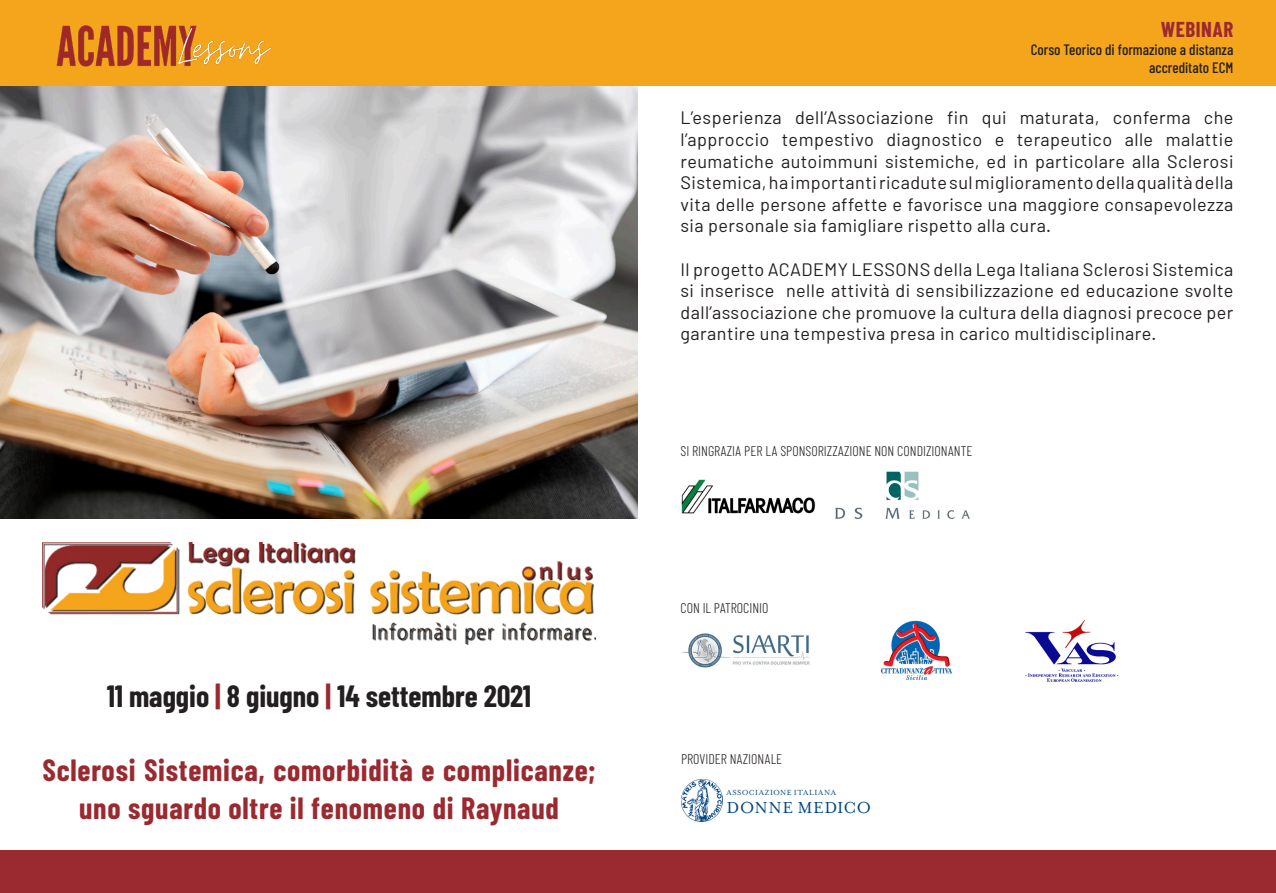
<style>
.page{position:relative;width:1276px;height:893px;background:#fff}
.page>*{position:absolute;margin:0;border:0;box-sizing:border-box;transform-origin:0 0}
.t1{font:700 30px "Barlow Condensed";letter-spacing:.025em;color:#9b2a30}
.t2{font:700 30px "Barlow Condensed";color:#231f20}
.t3{font:700 21px "Barlow Condensed";letter-spacing:.025em;color:#9b2a30}
.t4{font:18.45px "Mrs Eaves Petite Caps";letter-spacing:.01em;color:#00467e}
.t5{font:18px/21.6px "Barlow";letter-spacing:.025em;color:#231f20;text-align:justify}
.t6{font:500 15px "Barlow Condensed";color:#231f20}
.t7{font:300 14.1px "Barlow Condensed";color:#231f20}
.t8{font:8.55px "Mrs Eaves Petite Caps";letter-spacing:.06em;color:#00467e}
.s1{color:#9b2a30}
</style>
<div class="page">
<img style="left:0;top:85px;width:638px;height:434px">
<div style="left:0;top:0;width:1276px;height:85px;background:#f5a51c"></div>
<img style="left:56px;top:25px;width:215px;height:42px">
<img style="left:43px;top:543px;width:552px;height:100px">
<img style="left:681px;top:479px;width:135px;height:35px">
<img style="left:680px;top:633px;width:130px;height:35px">
<img style="left:881px;top:620px;width:70px;height:60px">
<img style="left:1025px;top:620px;width:94px;height:62px">
<img style="left:681px;top:779px;width:41px;height:42px">
<div style="left:638px;top:850px;width:638px;height:43px;background:#9b2a30"></div>
<div style="left:0;top:850px;width:638px;height:43px;background:#9b2a30"></div>
<img style="left:835px;top:471px;width:135px;height:48px">
<p class="t2" style="left:107px;top:678px;width:426px">11 maggio <span class="s1">|</span> 8 giugno <span class="s1">|</span> 14 settembre 2021</p>
<p class="t1" style="left:43px;top:752px;width:554px">Sclerosi Sistemica, comorbidità e complicanze;</p>
<p class="t1" style="left:79px;top:789px;width:481px">uno sguardo oltre il fenomeno di Raynaud</p>
<p class="t3" style="left:1160px;top:16px;width:74px">WEBINAR</p>
<p class="t6" style="left:1030px;top:40px;width:204px">Corso Teorico di formazione a distanza</p>
<p class="t6" style="left:1149px;top:58px;width:86px">accreditato ECM</p>
<p class="t5" style="left:680px;top:107px;width:554px">L’esperienza dell’Associazione fin qui maturata, conferma che l’approccio tempestivo diagnostico e terapeutico alle malattie reumatiche autoimmuni sistemiche, ed in particolare alla Sclerosi Sistemica, ha importanti ricadute sul miglioramento della qualità della vita delle persone affette e favorisce una maggiore consapevolezza sia personale sia famigliare rispetto alla cura.</p>
<p class="t5" style="left:680px;top:258px;width:554px">Il progetto ACADEMY LESSONS della Lega Italiana Sclerosi Sistemica si inserisce nelle attività di sensibilizzazione ed educazione svolte dall’associazione che promuove la cultura della diagnosi precoce per garantire una tempestiva presa in carico multidisciplinare.</p>
<p class="t7" style="left:680px;top:442px;width:293px">SI RINGRAZIA PER LA SPONSORIZZAZIONE NON CONDIZIONANTE</p>
<p class="t7" style="left:680px;top:599px;width:90px">CON IL PATROCINIO</p>
<p class="t7" style="left:681px;top:750px;width:103px">PROVIDER NAZIONALE</p>
<p class="t8" style="left:726px;top:788px;width:111px">ASSOCIAZIONE ITALIANA</p>
<p class="t4" style="left:726px;top:798px;width:146px">DONNE MEDICO</p>
</div>
